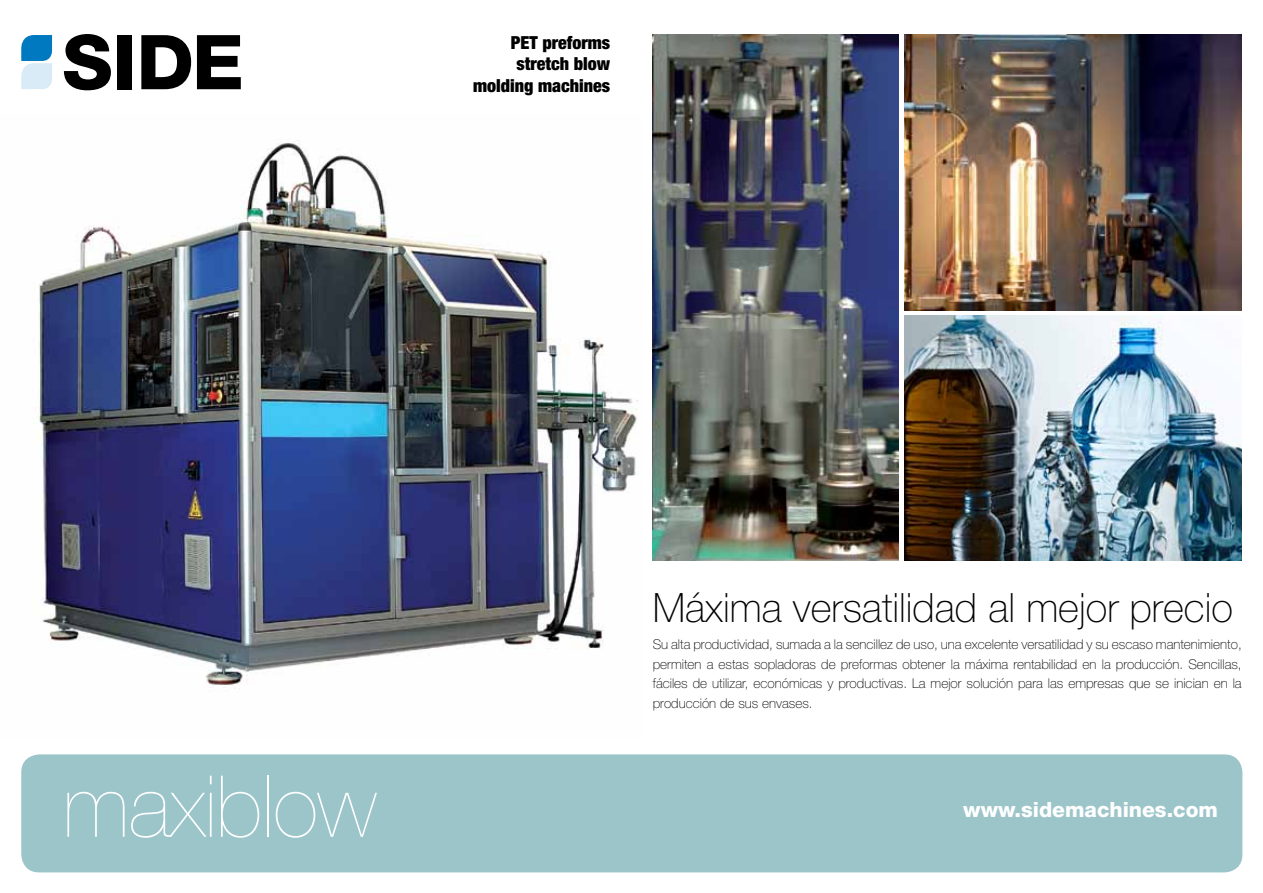
<style>
.page{position:relative;width:1263px;height:893px;background:#fff}
.page>*{position:absolute;margin:0;border:0;box-sizing:border-box;transform-origin:0 0}
.t1{font:200 85.5px "Helvetica Neue LT Std";color:#fff}
.t2{font:100 40.5px "Helvetica Neue LT Std";color:#000}
.t3{font:800 21px "Helvetica Neue LT Std";color:#fff}
.t4{font:900 condensed 18px/21.6px "Helvetica Neue";color:#000;text-align:right}
.t5{font:100 13.5px/19.5px "Helvetica Neue LT Std";color:#000;text-align:justify}
</style>
<div class="page">
<div style="left:21px;top:754px;width:1221px;height:118px;background:#9cc5ca;border-radius:18px"></div>
<img style="left:37px;top:140px;width:601px;height:548px">
<svg style="left:64px;top:34px;width:47px;height:56px"></svg>
<div style="left:118px;top:35px;width:14px;height:54px;background:#000"></div>
<svg style="left:141px;top:35px;width:50px;height:54px"></svg>
<svg style="left:197px;top:35px;width:44px;height:54px"></svg>
<svg style="left:21px;top:35px;width:31px;height:54px;background:#7cbadf"></svg>
<img style="left:905px;top:34px;width:337px;height:276px">
<img style="left:904px;top:315px;width:337px;height:246px">
<img style="left:652px;top:34px;width:247px;height:527px">
<h3 class="t4" style="left:473px;top:31px;width:139px">PET preforms stretch blow molding machines</h3>
<h1 class="t1" style="left:63px;top:757px;width:315px">maxiblow</h1>
<h2 class="t2" style="left:653px;top:585px;width:582px">Máxima versatilidad al mejor precio</h2>
<p class="t5" style="left:653px;top:635px;width:590px">Su alta productividad, sumada a la sencillez de uso, una excelente versatilidad y su escaso mantenimiento, permiten a estas sopladoras de preformas obtener la máxima rentabilidad en la producción. Sencillas, fáciles de utilizar, económicas y productivas. La mejor solución para las empresas que se inician en la producción de sus envases.</p>
<h3 class="t3" style="left:963px;top:797px;width:256px">www.sidemachines.com</h3>
</div>
